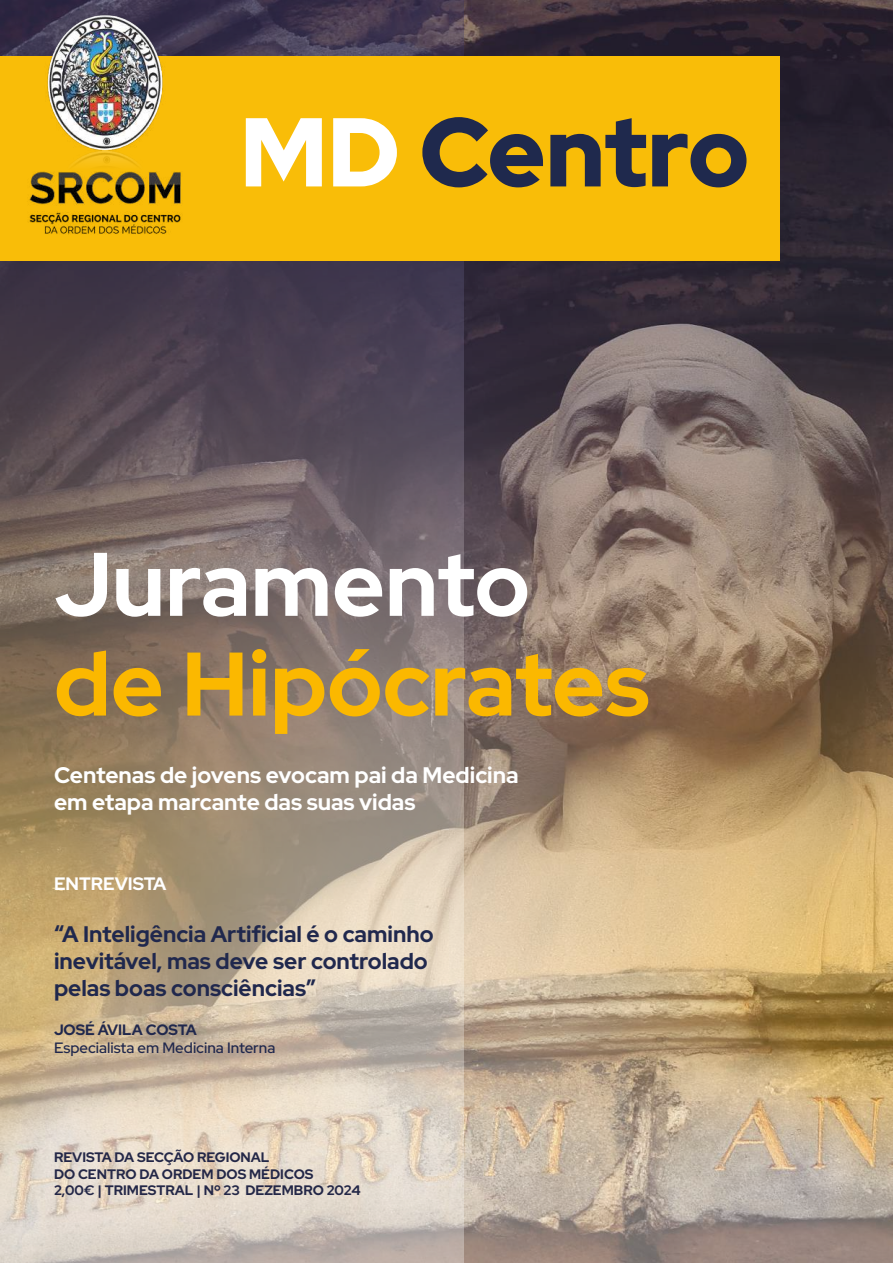
<style>
.page{position:relative;width:893px;height:1263px;background:#fff}
.page>*{position:absolute;margin:0;border:0;box-sizing:border-box;transform-origin:0 0}
.t1{font:900 97.5px "Red Hat Display";letter-spacing:-.005em;color:#1f294d}
.t2{font:800 90px "Red Hat Display";color:#fbb800}
.t3{font:800 90px "Red Hat Display";color:#fff}
.t4{font:700 22.5px/27px "Red Hat Display";color:#20284d}
.t5{font:700 22.5px/27px "Red Hat Display";color:#fff}
.t6{font:800 18px "Red Hat Display";color:#fff}
.t7{font:500 15px "Red Hat Display";color:#20284d}
.t8{font:700 15px "Red Hat Display";color:#20284d}
.t9{font:800 13.8px/16.5px "Red Hat Display";color:#232747}
.s1{color:#fff}
</style>
<div class="page">
<img style="left:463px;top:0;width:430px;height:1263px">
<img style="left:0;top:0;width:463px;height:1263px">
<div style="left:0;top:56px;width:779px;height:205px;background:#f9bd08"></div>
<img style="left:0;top:0;width:259px;height:235px">
<h1 class="t1" style="left:240px;top:88px;width:510px"><span class="s1">MD</span> Centro</h1>
<h2 class="t3" style="left:54px;top:525px;width:477px">Juramento</h2>
<h2 class="t2" style="left:54px;top:625px;width:597px">de Hipócrates</h2>
<p class="t5" style="left:54px;top:761px;width:466px">Centenas de jovens evocam pai da Medicina em etapa marcante das suas vidas</p>
<p class="t6" style="left:54px;top:872px;width:114px">ENTREVISTA</p>
<p class="t4" style="left:54px;top:920px;width:381px">“A Inteligência Artificial é o caminho inevitável, mas deve ser controlado pelas boas consciências”</p>
<p class="t8" style="left:54px;top:1020px;width:144px">JOSÉ ÁVILA COSTA</p>
<p class="t7" style="left:54px;top:1038px;width:223px">Especialista em Medicina Interna</p>
<p class="t9" style="left:54px;top:1149px;width:308px">REVISTA DA SECÇÃO REGIONAL<br>DO CENTRO DA ORDEM DOS MÉDICOS<br>2,00€ | TRIMESTRAL | Nº 23 DEZEMBRO 2024</p>
</div>
